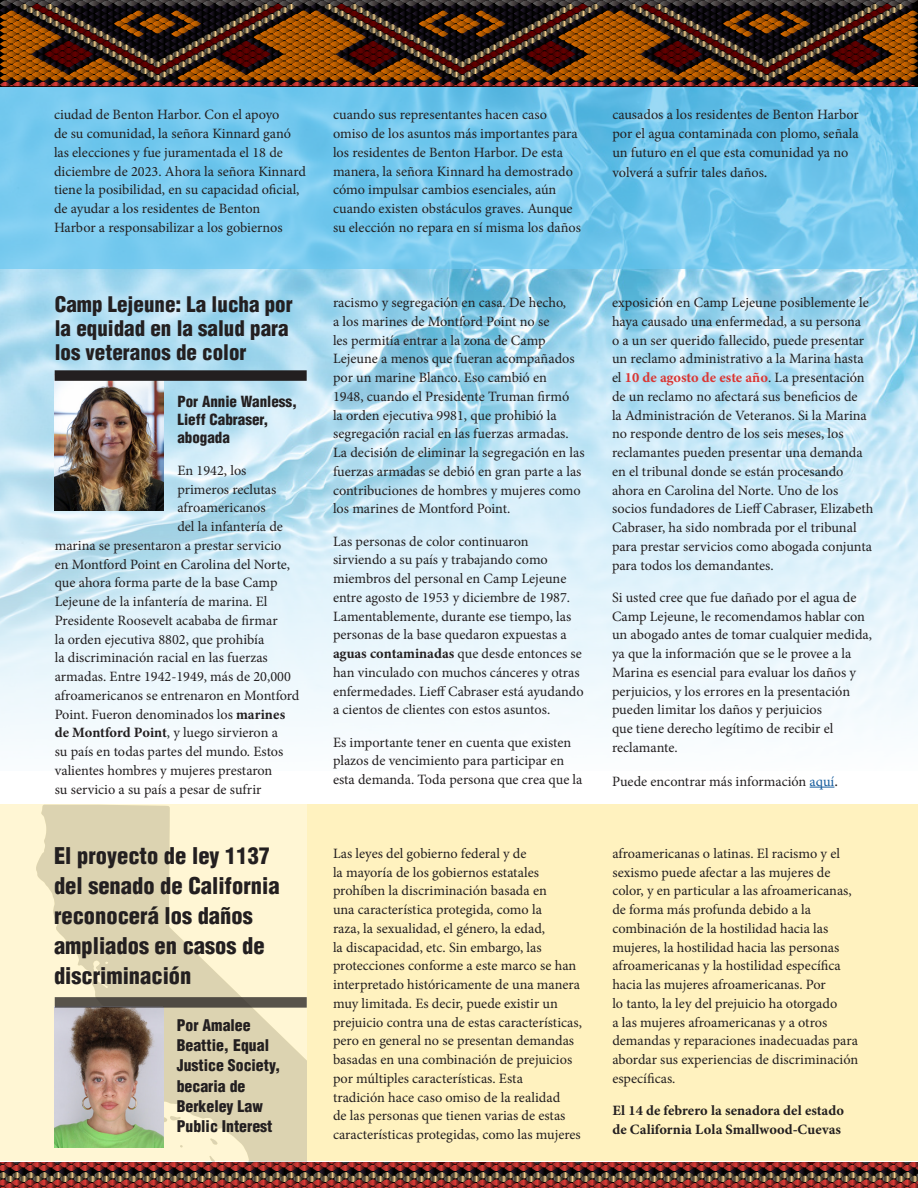
<style>
.page{position:relative;width:918px;height:1188px;background:#fff}
.page>*{position:absolute;margin:0;border:0;box-sizing:border-box;transform-origin:0 0}
.New_Body{font:900 condensed 22.5px/30px "Helvetica LT Std";color:#231f20}
.New_Body-2{font:900 condensed 21px/24px "Helvetica LT Std";color:#231f20}
.New_Body-3{font:900 condensed 15.75px/20.2px "Helvetica LT Std";color:#231f20}
.New_Body-4{font:900 condensed 15px/18px "Helvetica LT Std";color:#231f20}
.New_Body-5{font:14.25px/18.8px "Minion Pro";color:#231f20}
.New_Body-6{font:14.25px/18.8px "Minion Variable Concept";color:#231f20}
.s1{font-size:15.75px}
.s2{font-family:"Minion Variable Concept"}
.s3{font-family:"Minion Variable Concept";color:#da3633}
.s4{color:#175d9e}
</style>
<div class="page">
<div style="left:0;top:805px;width:918px;height:356px;background:#fff2bf"></div>
<img style="left:0;top:269px;width:918px;height:473px">
<div style="left:0;top:805px;width:36px;height:351px;background:#fff6d4"></div>
<svg style="left:36px;top:805px;width:271px;height:351px;background:#ece3c1"></svg>
<svg style="left:210px;top:1138px;width:8px;height:7px"></svg>
<svg style="left:163px;top:1116px;width:18px;height:6px"></svg>
<svg style="left:93px;top:961px;width:15px;height:27px"></svg>
<svg style="left:0;top:86px;width:918px;height:183px;background:#74c7ec"></svg>
<svg style="left:0;top:0;width:918px;height:86px;background:#562d12"></svg>
<svg style="left:0;top:1156px;width:918px;height:32px;background:#90584a"></svg>
<svg style="left:810px;top:787px;width:24px;height:1px"></svg>
<img style="left:55px;top:381px;width:109px;height:130px">
<div style="left:55px;top:370px;width:252px;height:11px;background:#231f20"></div>
<img style="left:55px;top:1008px;width:108px;height:139px">
<div style="left:55px;top:997px;width:252px;height:11px;background:#4f4a43"></div>
<p class="New_Body-5" style="left:54px;top:106px;width:253px">ciudad de Benton Harbor. Con el apoyo<br>de su comunidad, la señora Kinnard ganó las elecciones y fue juramentada el 18 de diciembre de 2023. Ahora la señora Kinnard tiene la posibilidad, en su capacidad oficial, de ayudar a los residentes de Benton<br>Harbor a responsabilizar a los gobiernos</p>
<p class="New_Body-5" style="left:333px;top:106px;width:249px">cuando sus representantes hacen caso omiso de los asuntos más importantes para los residentes de Benton Harbor. De esta manera, la señora Kinnard ha demostrado cómo impulsar cambios esenciales, aún cuando existen obstáculos graves. Aunque su elección no repara en sí misma los daños</p>
<p class="New_Body-5" style="left:612px;top:106px;width:248px;text-align:justify">causados a los residentes de Benton Harbor por el agua contaminada con plomo, señala un futuro en el que esta comunidad ya no</p>
<p class="New_Body-5" style="left:612px;top:163px;width:157px">volverá a sufrir tales daños<span class="s1">.</span></p>
<p class="New_Body-2" style="left:55px;top:292px;width:239px">Camp Lejeune: La lucha por la equidad en la salud para los veteranos de color</p>
<p class="New_Body-5" style="left:333px;top:293px;width:253px">racismo y segregación en casa. De hecho,<br>a los marines de Montford Point no se<br>les permitía entrar a la zona de Camp Lejeune a menos que fueran acompañados por un marine Blanco. Eso cambió en<br>1948, cuando el Presidente Truman firmó<br>la orden ejecutiva 9981, que prohibió la segregación racial en las fuerzas armadas.<br>La decisión de eliminar la segregación en las fuerzas armadas se debió en gran parte a las contribuciones de hombres y mujeres como los marines de Montford Point.</p>
<p class="New_Body-5" style="left:333px;top:532px;width:252px">Las personas de color continuaron sirviendo a su país y trabajando como miembros del personal en Camp Lejeune entre agosto de 1953 y diciembre de 1987.<br>Lamentablemente, durante ese tiempo, las personas de la base quedaron expuestas a <span class="s2">aguas contaminadas</span> que desde entonces se han vinculado con muchos cánceres y otras enfermedades. Lieff Cabraser está ayudando a cientos de clientes con estos asuntos.</p>
<p class="New_Body-5" style="left:333px;top:733px;width:251px">Es importante tener en cuenta que existen plazos de vencimiento para participar en esta demanda. Toda persona que crea que la</p>
<p class="New_Body-4" style="left:177px;top:392px;width:121px">Por Annie Wanless,<br>Lieff Cabraser, abogada</p>
<p class="New_Body-5" style="left:177px;top:461px;width:71px">En 1942, los</p>
<p class="New_Body-5" style="left:177px;top:480px;width:100px">primeros reclutas</p>
<p class="New_Body-5" style="left:177px;top:499px;width:90px">afroamericanos</p>
<p class="New_Body-5" style="left:177px;top:517px;width:107px">del la infantería de</p>
<p class="New_Body-5" style="left:55px;top:536px;width:228px">marina se presentaron a prestar servicio</p>
<p class="New_Body-5" style="left:55px;top:555px;width:237px">en Montford Point en Carolina del Norte,</p>
<p class="New_Body-5" style="left:55px;top:574px;width:224px">que ahora forma parte de la base Camp</p>
<p class="New_Body-5" style="left:55px;top:592px;width:214px">Lejeune de la infantería de marina. El</p>
<p class="New_Body-5" style="left:55px;top:611px;width:224px">Presidente Roosevelt acababa de firmar</p>
<p class="New_Body-5" style="left:55px;top:630px;width:211px">la orden ejecutiva 8802, que prohibía</p>
<p class="New_Body-5" style="left:55px;top:649px;width:215px">la discriminación racial en las fuerzas</p>
<p class="New_Body-5" style="left:55px;top:667px;width:238px">armadas. Entre 1942-1949, más de 20,000</p>
<p class="New_Body-5" style="left:55px;top:686px;width:246px">afroamericanos se entrenaron en Montford</p>
<p class="New_Body-5" style="left:55px;top:705px;width:232px">Point. Fueron denominados los <span class="s2">marines</span></p>
<p class="New_Body-5" style="left:55px;top:724px;width:225px"><span class="s2">de Montford Point</span>, y luego sirvieron a</p>
<p class="New_Body-5" style="left:55px;top:742px;width:230px">su país en todas partes del mundo. Estos</p>
<p class="New_Body-5" style="left:55px;top:761px;width:219px">valientes hombres y mujeres prestaron</p>
<p class="New_Body-5" style="left:55px;top:780px;width:208px">su servicio a su país a pesar de sufrir</p>
<p class="New_Body-5" style="left:612px;top:293px;width:263px">exposición en Camp Lejeune posiblemente le haya causado una enfermedad, a su persona<br>o a un ser querido fallecido, puede presentar un reclamo administrativo a la Marina hasta el <span class="s3">10 de agosto de este año</span>. La presentación de un reclamo no afectará sus beneficios de<br>la Administración de Veteranos. Si la Marina no responde dentro de los seis meses, los reclamantes pueden presentar una demanda en el tribunal donde se están procesando ahora en Carolina del Norte. Uno de los socios fundadores de Lieff Cabraser, Elizabeth Cabraser, ha sido nombrada por el tribunal para prestar servicios como abogada conjunta para todos los demandantes.</p>
<p class="New_Body-5" style="left:612px;top:588px;width:262px">Si usted cree que fue dañado por el agua de Camp Lejeune, le recomendamos hablar con un abogado antes de tomar cualquier medida, ya que la información que se le provee a la Marina es esencial para evaluar los daños y perjuicios, y los errores en la presentación pueden limitar los daños y perjuicios<br>que tiene derecho legítimo de recibir el reclamante.</p>
<p class="New_Body-5" style="left:612px;top:772px;width:228px">Puede encontrar más información <span class="s4">aquí</span><span class="s1">.</span></p>
<p class="New_Body" style="left:54px;top:840px;width:227px">El proyecto de ley 1137 del senado de California reconocerá los daños ampliados en casos de discriminación</p>
<p class="New_Body-3" style="left:177px;top:1015px;width:105px">Por Amalee<br>Beattie, Equal<br>Justice Society, becaria de<br>Berkeley Law<br>Public Interest</p>
<p class="New_Body-5" style="left:333px;top:844px;width:250px">Las leyes del gobierno federal y de<br>la mayoría de los gobiernos estatales prohíben la discriminación basada en<br>una característica protegida, como la<br>raza, la sexualidad, el género, la edad,<br>la discapacidad, etc. Sin embargo, las protecciones conforme a este marco se han interpretado históricamente de una manera muy limitada. Es decir, puede existir un prejuicio contra una de estas características, pero en general no se presentan demandas basadas en una combinación de prejuicios por múltiples características. Esta<br>tradición hace caso omiso de la realidad<br>de las personas que tienen varias de estas características protegidas, como las mujeres</p>
<p class="New_Body-5" style="left:612px;top:844px;width:247px">afroamericanas o latinas. El racismo y el sexismo puede afectar a las mujeres de color, y en particular a las afroamericanas, de forma más profunda debido a la combinación de la hostilidad hacia las mujeres, la hostilidad hacia las personas afroamericanas y la hostilidad específica hacia las mujeres afroamericanas. Por<br>lo tanto, la ley del prejuicio ha otorgado<br>a las mujeres afroamericanas y a otros demandas y reparaciones inadecuadas para abordar sus experiencias de discriminación específicas.</p>
<p class="New_Body-6" style="left:612px;top:1101px;width:233px">El 14 de febrero la senadora del estado de California Lola Smallwood-Cuevas</p>
</div>
